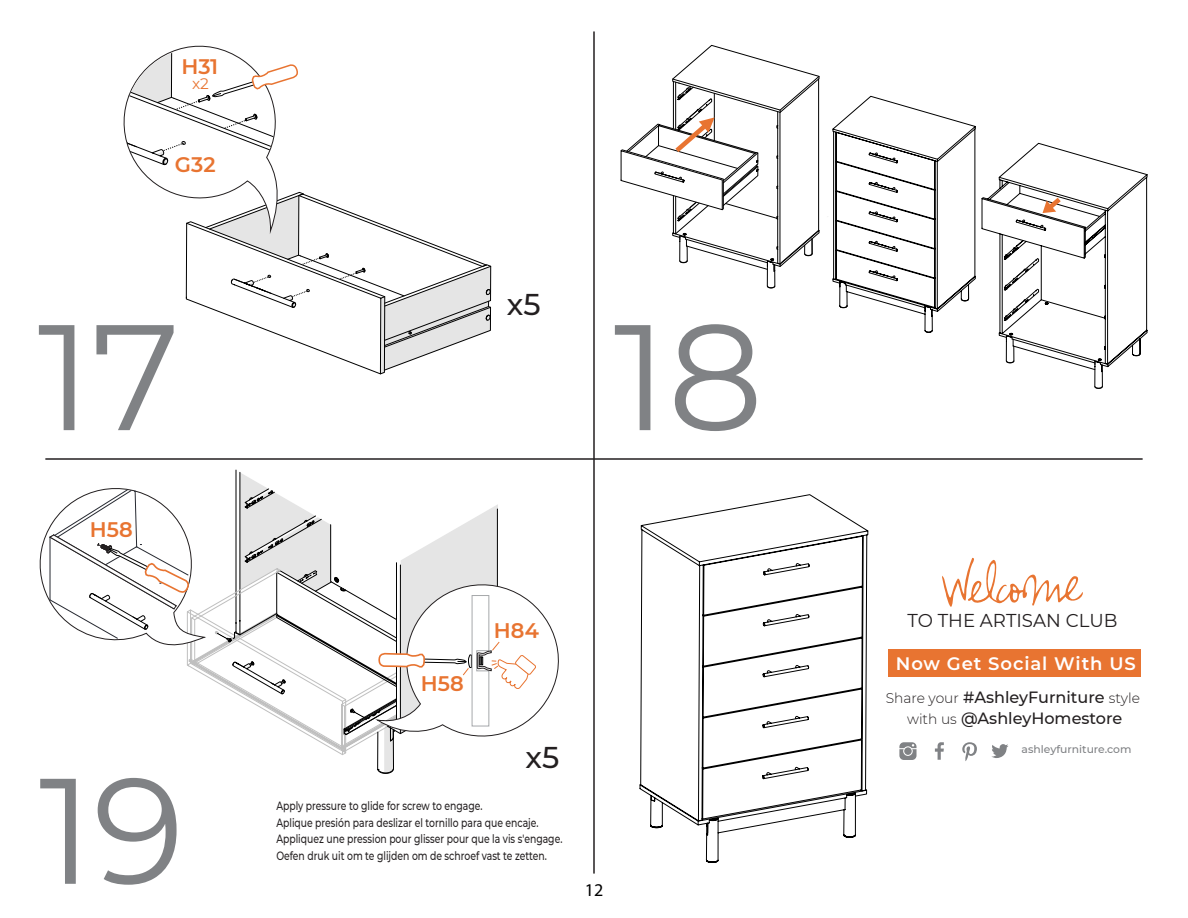
<style>
.page{position:relative;width:1188px;height:918px;background:#fff}
.page>*{position:absolute;margin:0;border:0;box-sizing:border-box;transform-origin:0 0}
.t1{font:150px "Montserrat";color:#808285}
.t2{font:500 30px "Montserrat";color:#231f20}
.t3{font:600 21px "Montserrat";letter-spacing:-.01em;color:#e87431}
.t4{font:18.6px "Montserrat";color:#231f20}
.t5{font:600 18px "Montserrat";letter-spacing:.05em;color:#fff}
.t6{font:18px "Myriad Pro";color:#000}
.t7{font:500 16.35px/21px "Montserrat";color:#231f20;text-align:center}
.t8{font:15.3px "Montserrat";color:#e87431}
.t9{font:500 12px "Montserrat";color:#231f20;scale:.77 1}
.t10{font:500 10.8px "Montserrat";color:#808285}
.s1{font-weight:300;font-size:14.1px}
</style>
<div class="page">
<hr style="left:593px;top:31px;width:2px;height:843px;background:#231f20">
<hr style="left:45px;top:458px;width:1098px;height:2px;background:#231f20">
<div style="left:889px;top:650px;width:252px;height:27px;background:#e87431"></div>
<div style="left:899px;top:742px;width:18px;height:18px;background:#808285;border-radius:4px"></div>
<div style="left:903px;top:746px;width:10px;height:10px;border:1px solid #fff;border-radius:50%"></div>
<svg style="left:899px;top:744px;width:18px;height:5px"></svg>
<svg style="left:935px;top:742px;width:9px;height:18px"></svg>
<svg style="left:962px;top:742px;width:15px;height:19px"></svg>
<svg style="left:991px;top:744px;width:17px;height:14px"></svg>
<svg style="left:942px;top:557px;width:141px;height:50px"></svg>
<svg style="left:123px;top:45px;width:369px;height:330px"></svg>
<svg style="left:39px;top:469px;width:520px;height:305px"></svg>
<svg style="left:620px;top:44px;width:200px;height:245px"></svg>
<svg style="left:832px;top:95px;width:144px;height:238px"></svg>
<svg style="left:981px;top:142px;width:167px;height:247px"></svg>
<svg style="left:639px;top:494px;width:230px;height:369px"></svg>
<h3 class="t3" style="left:181px;top:52px;width:38px">H31</h3>
<p class="t8" style="left:192px;top:74px;width:18px">x2</p>
<h3 class="t3" style="left:175px;top:150px;width:42px">G32</h3>
<h2 class="t2" style="left:507px;top:284px;width:35px">x5</h2>
<h1 class="t1" style="left:38px;top:274px;width:144px">17</h1>
<h1 class="t1" style="left:614px;top:274px;width:151px">18</h1>
<h3 class="t3" style="left:90px;top:514px;width:45px">H58</h3>
<h1 class="t1" style="left:39px;top:727px;width:147px">19</h1>
<h3 class="t3" style="left:421px;top:669px;width:45px">H58</h3>
<h3 class="t3" style="left:494px;top:616px;width:47px">H84</h3>
<h2 class="t2" style="left:526px;top:736px;width:35px">x5</h2>
<p class="t9" style="left:276px;top:798px;width:269px">Apply pressure to glide for screw to engage.</p>
<p class="t9" style="left:276px;top:831px;width:373px">Appliquez une pression pour glisser pour que la vis s'engage.</p>
<p class="t9" style="left:276px;top:814px;width:342px">Aplique presión para deslizar el tornillo para que encaje.</p>
<p class="t9" style="left:276px;top:847px;width:353px">Oefen druk uit om te glijden om de schroef vast te zetten.</p>
<h3 class="t6" style="left:585px;top:879px;width:20px">12</h3>
<h3 class="t4" style="left:907px;top:608px;width:212px">TO THE ARTISAN CLUB</h3>
<h3 class="t5" style="left:896px;top:650px;width:241px">Now Get Social With US</h3>
<h3 class="t7" style="left:886px;top:686px;width:256px"><span class="s1">Share your</span> #AshleyFurniture <span class="s1">style with us</span> @AshleyHomestore</h3>
<p class="t10" style="left:1022px;top:742px;width:111px">ashleyfurniture.com</p>
</div>
